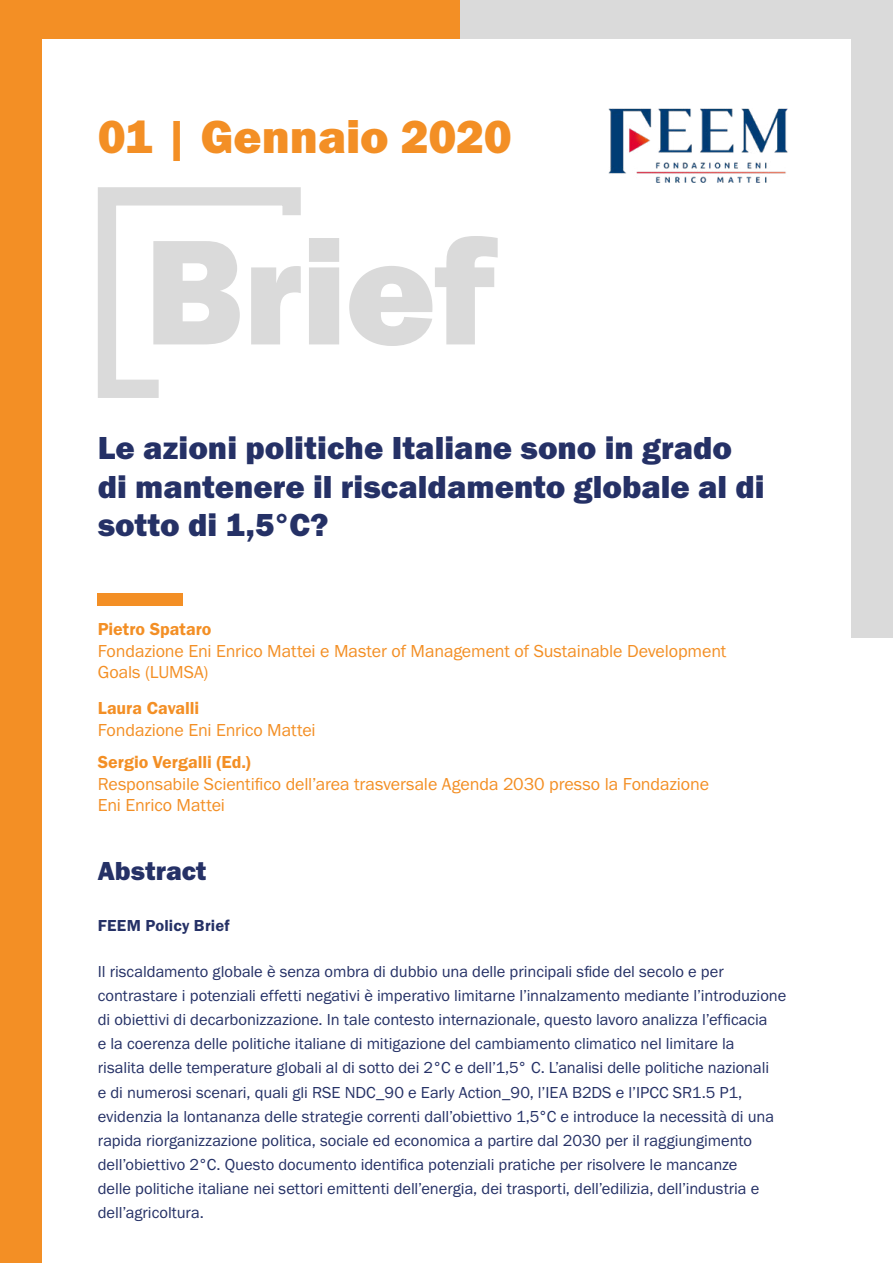
<style>
.page{position:relative;width:893px;height:1263px;background:#fff}
.page>*{position:absolute;margin:0;border:0;box-sizing:border-box;transform-origin:0 0}
.t1{font:154.95px "Franklin Gothic URW Hea";letter-spacing:-.01em;color:#dadada}
.t2{font:48px "Franklin Gothic URW Hea";color:#f38f25}
.t3{font:33px/38.2px "Franklin Gothic URW Hea";color:#253166}
.t4{font:27px "Franklin Gothic URW Hea";letter-spacing:.005em;color:#253166}
.t5{font:18px/21.6px "Franklin Gothic URW Boo";letter-spacing:-.005em;color:#f38f25}
.t6{font:18px "Franklin Gothic URW Dem";letter-spacing:-.005em;color:#f38f25}
.t7{font:16.5px/24.2px "Franklin Gothic URW Boo";letter-spacing:-.005em;color:#253166}
.t8{font:16.5px "Franklin Gothic URW Dem";letter-spacing:.01em;color:#253166}
</style>
<div class="page">
<div style="left:0;top:0;width:41px;height:1263px;background:#f38f25"></div>
<div style="left:0;top:0;width:460px;height:39px;background:#f38f25"></div>
<img style="left:608px;top:108px;width:180px;height:75px">
<div style="left:98px;top:594px;width:85px;height:12px;background:#f38f25"></div>
<div style="left:852px;top:39px;width:41px;height:598px;background:#dadada"></div>
<div style="left:460px;top:0;width:433px;height:39px;background:#dadada"></div>
<svg style="left:98px;top:187px;width:203px;height:211px"></svg>
<h2 class="t2" style="left:98px;top:106px;width:416px">01 | Gennaio 2020</h2>
<h1 class="t1" style="left:144px;top:192px;width:352px">Brief</h1>
<h3 class="t3" style="left:98px;top:428px;width:668px">Le azioni politiche Italiane sono in grado di mantenere il riscaldamento globale al di sotto di 1,5°C?</h3>
<p class="t6" style="left:98px;top:618px;width:115px">Pietro Spataro</p>
<p class="t5" style="left:98px;top:639px;width:630px">Fondazione Eni Enrico Mattei e Master of Management of Sustainable Development<br>Goals (LUMSA)</p>
<p class="t6" style="left:98px;top:697px;width:103px">Laura Cavalli</p>
<p class="t5" style="left:98px;top:719px;width:219px">Fondazione Eni Enrico Mattei</p>
<p class="t6" style="left:98px;top:751px;width:155px">Sergio Vergalli (Ed.)</p>
<p class="t5" style="left:98px;top:773px;width:613px">Responsabile Scientifico dell’area trasversale Agenda 2030 presso la Fondazione<br>Eni Enrico Mattei</p>
<h3 class="t4" style="left:98px;top:854px;width:110px">Abstract</h3>
<p class="t8" style="left:98px;top:916px;width:133px">FEEM Policy Brief</p>
<p class="t7" style="left:98px;top:959px;width:690px">Il riscaldamento globale è senza ombra di dubbio una delle principali sfide del secolo e per contrastare i potenziali effetti negativi è imperativo limitarne l’innalzamento mediante l’introduzione di obiettivi di decarbonizzazione. In tale contesto internazionale, questo lavoro analizza l’efficacia<br>e la coerenza delle politiche italiane di mitigazione del cambiamento climatico nel limitare la<br>risalita delle temperature globali al di sotto dei 2°C e dell’1,5° C. L’analisi delle politiche nazionali<br>e di numerosi scenari, quali gli RSE NDC_90 e Early Action_90, l’IEA B2DS e l’IPCC SR1.5 P1, evidenzia la lontananza delle strategie correnti dall’obiettivo 1,5°C e introduce la necessità di una rapida riorganizzazione politica, sociale ed economica a partire dal 2030 per il raggiungimento dell’obiettivo 2°C. Questo documento identifica potenziali pratiche per risolvere le mancanze<br>delle politiche italiane nei settori emittenti dell’energia, dei trasporti, dell’edilizia, dell’industria e dell’agricoltura.</p>
</div>
